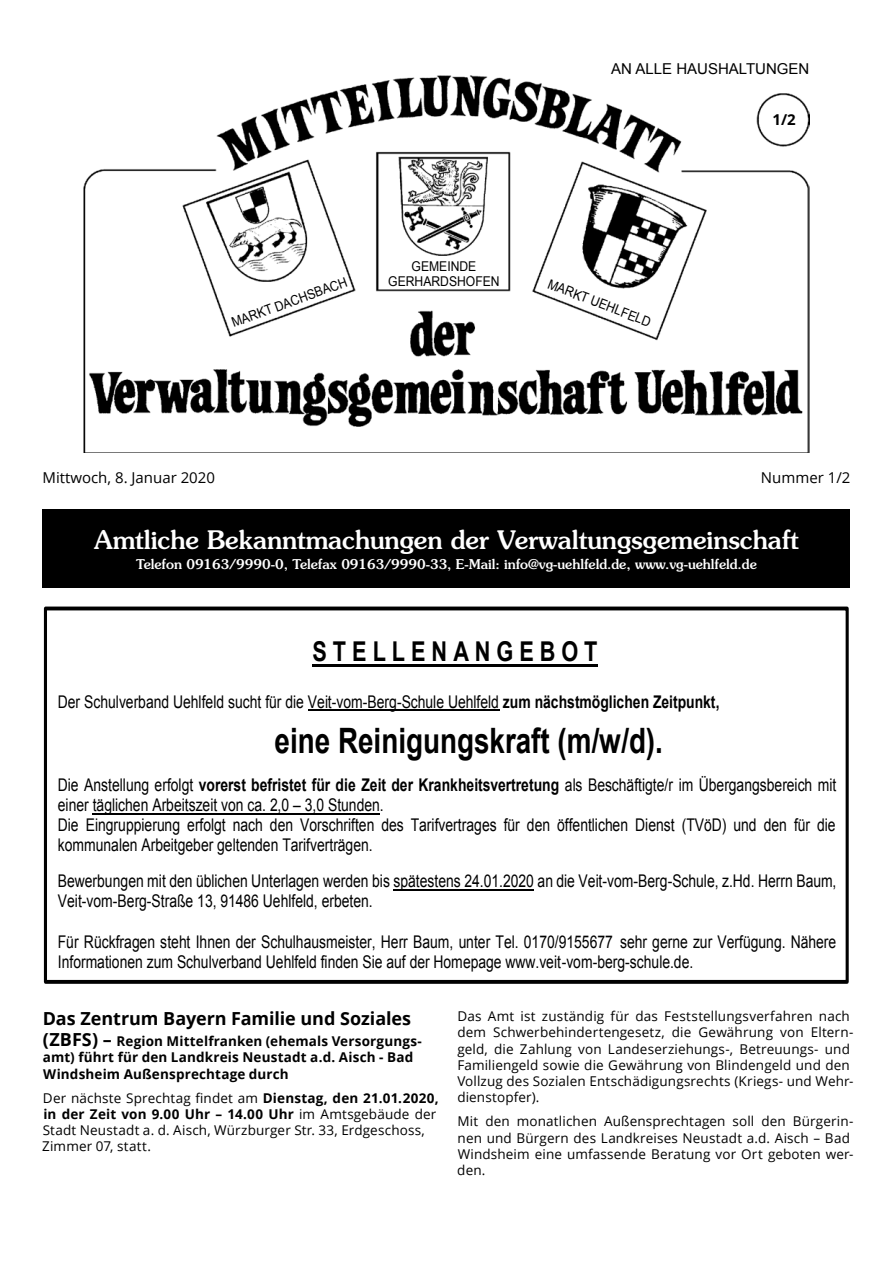
<style>
.page{position:relative;width:893px;height:1263px;background:#fff}
.page>*{position:absolute;margin:0;border:0;box-sizing:border-box;transform-origin:0 0}
.t1{font:700 34.95px "Arial";color:#000;scale:.8 1}
.t2{font:700 27.3px "Arial";color:#000;scale:.8 1}
.t3{font:500 25.5px "Souvenir";color:#fff}
.t4{font:700 18px "Open Sans";letter-spacing:-.005em;color:#000}
.t5{font:17.55px/20.2px "Arial";letter-spacing:.005em;color:#000;scale:.8 1}
.t6{font:15px "Open Sans";color:#000}
.t7{font:15px "Arial";color:#000}
.t8{font:700 15px "Open Sans";color:#000}
.t9{font:13.5px/16.2px "Open Sans";letter-spacing:.01em;color:#000}
.t10{font:700 13.5px/16.2px "Open Sans";letter-spacing:.01em;color:#000}
.t11{font:500 13.5px "Souvenir";color:#fff}
.t12{font:13.5px/15px "Arial";color:#000;text-align:center;scale:.9 1}
.s1{font-weight:700}
.s2{font-size:18px}
</style>
<div class="page">
<img style="left:84px;top:75px;width:725px;height:378px">
<div style="left:43px;top:509px;width:807px;height:78px;background:#000"></div>
<div style="left:44px;top:607px;width:805px;height:376px;border:3px solid #000"></div>
<hr style="left:312px;top:664px;width:286px;height:3px;background:#000">
<hr style="left:308px;top:709px;width:191px;height:2px;background:#000">
<hr style="left:93px;top:813px;width:287px;height:1px;background:#000">
<hr style="left:393px;top:889px;width:141px;height:1px;background:#000">
<p class="t7" style="left:611px;top:59px;width:200px">AN ALLE HAUSHALTUNGEN</p>
<p class="t12" style="left:388px;top:259px;width:125px">GEMEINDE<br>GERHARDSHOFEN</p>
<p class="t12" style="left:230px;top:316px;width:137px;rotate:-20deg">MARKT DACHSBACH</p>
<p class="t12" style="left:551px;top:277px;width:123px;rotate:21deg">MARKT UEHLFELD</p>
<p class="t8" style="left:772px;top:109px;width:25px">1/2</p>
<p class="t6" style="left:43px;top:468px;width:174px">Mittwoch, 8. Januar 2020</p>
<p class="t6" style="left:761px;top:468px;width:91px">Nummer 1/2</p>
<h3 class="t3" style="left:94px;top:524px;width:706px">Amtliche Bekanntmachungen der Verwaltungsgemeinschaft</h3>
<p class="t11" style="left:136px;top:556px;width:622px">Telefon 09163/9990-0, Telefax 09163/9990-33, E-Mail: info@vg-uehlfeld.de, www.vg-uehlfeld.de</p>
<h2 class="t2" style="left:312px;top:634px;width:358px">S T E L L E N A N G E B O T</h2>
<p class="t5" style="left:58px;top:692px;width:829px">Der Schulverband Uehlfeld sucht für die Veit-vom-Berg-Schule Uehlfeld <span class="s1">zum nächstmöglichen Zeitpunkt,</span></p>
<h1 class="t1" style="left:275px;top:718px;width:487px">eine Reinigungskraft (m/w/d).</h1>
<p class="t5" style="left:58px;top:774px;width:975px">Die Anstellung erfolgt <span class="s1">vorerst befristet für die Zeit der Krankheitsvertretung</span> als Beschäftigte/r im Übergangsbereich mit einer täglichen Arbeitszeit von ca. 2,0 – 3,0 Stunden.<br>Die Eingruppierung erfolgt nach den Vorschriften des Tarifvertrages für den öffentlichen Dienst (TVöD) und den für die kommunalen Arbeitgeber geltenden Tarifverträgen.</p>
<p class="t5" style="left:58px;top:871px;width:975px">Bewerbungen mit den üblichen Unterlagen werden bis spätestens 24.01.2020 an die Veit-vom-Berg-Schule, z.Hd. Herrn Baum,<br>Veit-vom-Berg-Straße 13, 91486 Uehlfeld, erbeten.</p>
<p class="t5" style="left:58px;top:932px;width:974px">Für Rückfragen steht Ihnen der Schulhausmeister, Herr Baum, unter Tel. 0170/9155677 sehr gerne zur Verfügung. Nähere<br>Informationen zum Schulverband Uehlfeld finden Sie auf der Homepage www.veit-vom-berg-schule.de.</p>
<p class="t4" style="left:43px;top:1005px;width:370px">Das Zentrum Bayern Familie und Soziales</p>
<p class="t10" style="left:43px;top:1033px;width:381px"><span class="s2">(ZBFS) –</span> Region Mittelfranken (ehemals Versorgungs&shy;amt) führt für den Landkreis Neustadt a.d. Aisch - Bad<br>Windsheim Außensprechtage durch</p>
<p class="t9" style="left:42px;top:1089px;width:398px">Der nächste Sprechtag findet am <span class="s1">Dienstag, den 21.01.2020, in der Zeit von 9.00 Uhr – 14.00 Uhr</span> im Amtsgebäude der Stadt Neustadt a. d. Aisch, Würzburger Str. 33, Erdgeschoss, Zimmer 07, statt.</p>
<p class="t9" style="left:457px;top:1008px;width:398px">Das Amt ist zuständig für das Feststellungsverfahren nach dem Schwerbehindertengesetz, die Gewährung von Eltern&shy;geld, die Zahlung von Landeserziehungs-, Betreuungs- und Familiengeld sowie die Gewährung von Blindengeld und den Vollzug des Sozialen Entschädigungsrechts (Kriegs- und Wehr&shy;dienstopfer).</p>
<p class="t9" style="left:457px;top:1113px;width:398px">Mit den monatlichen Außensprechtagen soll den Bürgerin&shy;nen und Bürgern des Landkreises Neustadt a.d. Aisch – Bad Windsheim eine umfassende Beratung vor Ort geboten wer&shy;den.</p>
</div>
